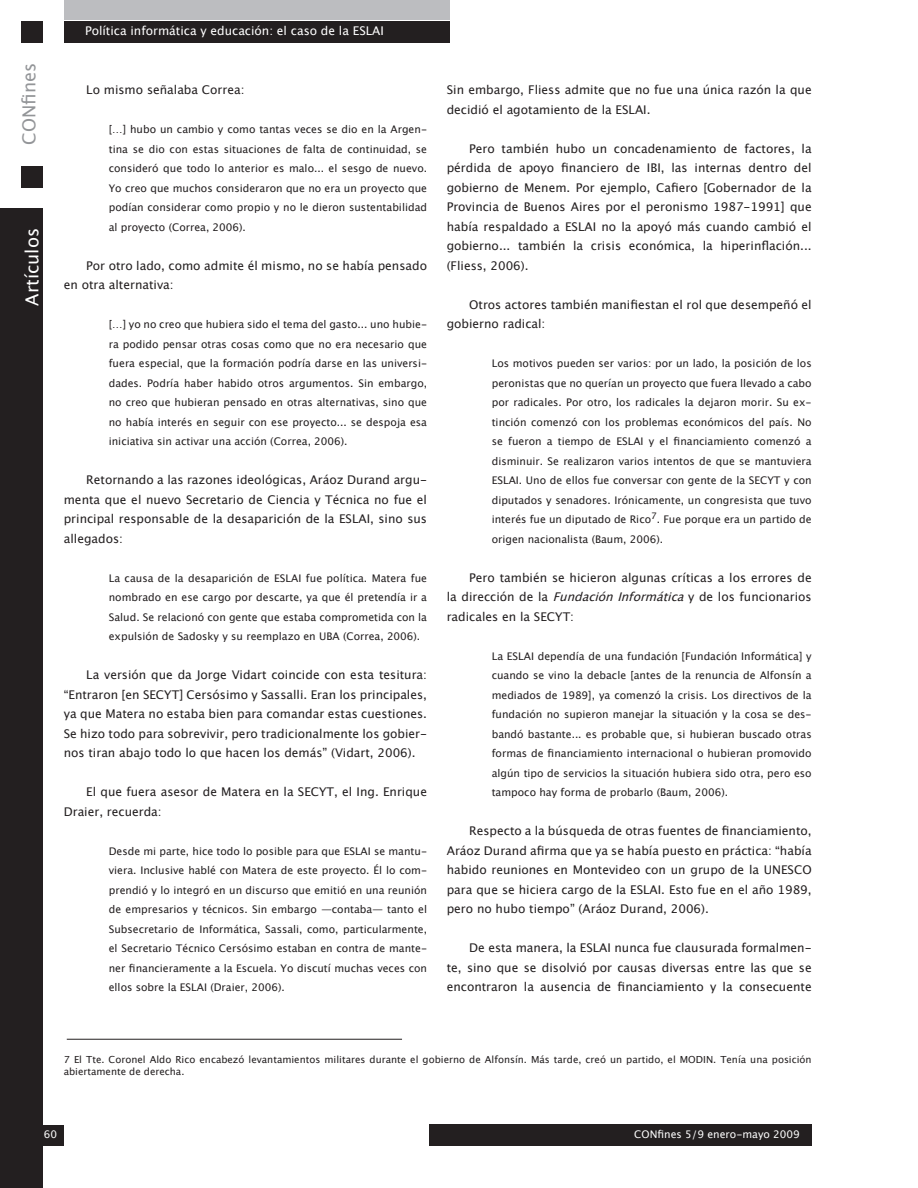
<style>
.page{position:relative;width:918px;height:1188px;background:#fff}
.page>*{position:absolute;margin:0;border:0;box-sizing:border-box;transform-origin:0 0}
.t1{font:18px "Lucida Grande";color:#fff}
.t2{font:18px "Lucida Grande";color:#939598}
.ARTICULO_Parrafo_nor{font:12px/19.5px "Lucida Grande";color:#231f20;text-align:justify}
.ARTICULO_Primer_parr{font:12px/19.5px "Lucida Grande";color:#231f20}
.t3{font:12px "Lucida Grande";color:#fff}
.ARTICULO_Cita_de_par{font:10.5px/19.5px "Lucida Grande";color:#231f20;text-align:justify}
.t4{font:10.5px "Lucida Grande";color:#fdfdfd}
.ARTICULO_Nota_pie_de{font:9.75px/11.7px "Lucida Grande";color:#231f20}
.s1{font-style:italic}
</style>
<div class="page">
<div style="left:429px;top:1124px;width:383px;height:21px;background:#231f20"></div>
<div style="left:0;top:209px;width:43px;height:979px;background:#231f20"></div>
<div style="left:64px;top:21px;width:386px;height:21px;background:#231f20"></div>
<div style="left:64px;top:0;width:385px;height:19px;background:#bcbdc0"></div>
<div style="left:21px;top:21px;width:22px;height:21px;background:#231f20"></div>
<div style="left:21px;top:166px;width:22px;height:21px;background:#231f20"></div>
<div style="left:22px;top:1125px;width:42px;height:20px;background:#231f20"></div>
<hr style="left:67px;top:1039px;width:335px;height:1px;background:#231f20">
<h1 class="t2" style="left:19px;top:145px;width:83px;rotate:-90deg">CONfines</h1>
<h1 class="t1" style="left:22px;top:306px;width:79px;rotate:-90deg">Artículos</h1>
<p class="t3" style="left:85px;top:24px;width:300px">Política informática y educación: el caso de la ESLAI</p>
<p class="ARTICULO_Parrafo_nor" style="left:86px;top:81px;width:160px">Lo mismo señalaba Correa:</p>
<p class="ARTICULO_Cita_de_par" style="left:109px;top:120px;width:320px">[…] hubo un cambio y como tantas veces se dio en la Argen&shy;tina se dio con estas situaciones de falta de continuidad, se consideró que todo lo anterior es malo... el sesgo de nuevo.<br>Yo creo que muchos consideraron que no era un proyecto que podían considerar como propio y no le dieron sustentabilidad al proyecto (Correa, 2006).</p>
<p class="ARTICULO_Parrafo_nor" style="left:64px;top:256px;width:365px;text-indent:23px">Por otro lado, como admite él mismo, no se había pensado en otra alternativa:</p>
<p class="ARTICULO_Cita_de_par" style="left:109px;top:315px;width:320px">[…] yo no creo que hubiera sido el tema del gasto... uno hubie&shy;ra podido pensar otras cosas como que no era necesario que fuera especial, que la formación podría darse en las universi&shy;dades. Podría haber habido otros argumentos. Sin embargo, no creo que hubieran pensado en otras alternativas, sino que no había interés en seguir con ese proyecto... se despoja esa iniciativa sin activar una acción (Correa, 2006).</p>
<p class="ARTICULO_Parrafo_nor" style="left:64px;top:471px;width:365px;text-indent:23px">Retornando a las razones ideológicas, Aráoz Durand argu&shy;menta que el nuevo Secretario de Ciencia y Técnica no fue el principal responsable de la desaparición de la ESLAI, sino sus allegados:</p>
<p class="ARTICULO_Cita_de_par" style="left:109px;top:569px;width:320px">La causa de la desaparición de ESLAI fue política. Matera fue nombrado en ese cargo por descarte, ya que él pretendía ir a Salud. Se relacionó con gente que estaba comprometida con la expulsión de Sadosky y su reemplazo en UBA (Correa, 2006).</p>
<p class="ARTICULO_Parrafo_nor" style="left:64px;top:666px;width:365px;text-indent:23px">La versión que da Jorge Vidart coincide con esta tesitura: “Entraron [en SECYT] Cersósimo y Sassalli. Eran los principales, ya que Matera no estaba bien para comandar estas cuestiones.<br>Se hizo todo para sobrevivir, pero tradicionalmente los gobier&shy;nos tiran abajo todo lo que hacen los demás” (Vidart, 2006).</p>
<p class="ARTICULO_Parrafo_nor" style="left:64px;top:783px;width:365px;text-indent:23px">El que fuera asesor de Matera en la SECYT, el Ing. Enrique<br>Draier, recuerda:</p>
<p class="ARTICULO_Cita_de_par" style="left:109px;top:842px;width:320px">Desde mi parte, hice todo lo posible para que ESLAI se mantu&shy;viera. Inclusive hablé con Matera de este proyecto. Él lo com&shy;prendió y lo integró en un discurso que emitió en una reunión de empresarios y técnicos. Sin embargo —contaba— tanto el Subsecretario de Informática, Sassali, como, particularmente, el Secretario Técnico Cersósimo estaban en contra de mante&shy;ner financieramente a la Escuela. Yo discutí muchas veces con ellos sobre la ESLAI (Draier, 2006).</p>
<p class="ARTICULO_Primer_parr" style="left:447px;top:81px;width:366px">Sin embargo, Fliess admite que no fue una única razón la que decidió el agotamiento de la ESLAI.</p>
<p class="ARTICULO_Parrafo_nor" style="left:447px;top:139px;width:366px;text-indent:23px">Pero también hubo un concadenamiento de factores, la pérdida de apoyo financiero de IBI, las internas dentro del gobierno de Menem. Por ejemplo, Cafiero [Gobernador de la Provincia de Buenos Aires por el peronismo 1987-1991] que había respaldado a ESLAI no la apoyó más cuando cambió el gobierno... también la crisis económica, la hiperinflación... (Fliess, 2006).</p>
<p class="ARTICULO_Parrafo_nor" style="left:447px;top:295px;width:366px;text-indent:23px">Otros actores también manifiestan el rol que desempeñó el gobierno radical:</p>
<p class="ARTICULO_Cita_de_par" style="left:492px;top:354px;width:321px">Los motivos pueden ser varios: por un lado, la posición de los peronistas que no querían un proyecto que fuera llevado a cabo por radicales. Por otro, los radicales la dejaron morir. Su ex&shy;tinción comenzó con los problemas económicos del país. No se fueron a tiempo de ESLAI y el financiamiento comenzó a disminuir. Se realizaron varios intentos de que se mantuviera ESLAI. Uno de ellos fue conversar con gente de la SECYT y con diputados y senadores. Irónicamente, un congresista que tuvo interés fue un diputado de Rico<sup>7</sup>. Fue porque era un partido de origen nacionalista (Baum, 2006).</p>
<p class="ARTICULO_Parrafo_nor" style="left:447px;top:568px;width:366px;text-indent:23px">Pero también se hicieron algunas críticas a los errores de la dirección de la <span class="s1">FundaciónInformática</span>y de los funcionarios radicales en la SECYT:</p>
<p class="ARTICULO_Cita_de_par" style="left:492px;top:647px;width:321px">La ESLAI dependía de una fundación [Fundación Informática] y cuando se vino la debacle [antes de la renuncia de Alfonsín a mediados de 1989], ya comenzó la crisis. Los directivos de la fundación no supieron manejar la situación y la cosa se des&shy;bandó bastante... es probable que, si hubieran buscado otras formas de financiamiento internacional o hubieran promovido algún tipo de servicios la situación hubiera sido otra, pero eso tampoco hay forma de probarlo (Baum, 2006).</p>
<p class="ARTICULO_Parrafo_nor" style="left:447px;top:822px;width:366px;text-indent:23px">Respecto a la búsqueda de otras fuentes de financiamiento, Aráoz Durand afirma que ya se había puesto en práctica: “había habido reuniones en Montevideo con un grupo de la UNESCO para que se hiciera cargo de la ESLAI. Esto fue en el año 1989, pero no hubo tiempo” (Aráoz Durand, 2006).</p>
<p class="ARTICULO_Parrafo_nor" style="left:447px;top:939px;width:366px;text-indent:23px">De esta manera, la ESLAI nunca fue clausurada formalmen&shy;te, sino que se disolvió por causas diversas entre las que se encontraron la ausencia de financiamiento y la consecuente</p>
<p class="ARTICULO_Nota_pie_de" style="left:64px;top:1054px;width:749px">7 El Tte. Coronel Aldo Rico encabezó levantamientos militares durante el gobierno de Alfonsín. Más tarde, creó un partido, el MODIN. Tenía una posición abiertamente de derecha.</p>
<p class="t4" style="left:44px;top:1128px;width:15px">60</p>
<p class="t4" style="left:634px;top:1129px;width:167px">CONfines 5/9 enero-mayo 2009</p>
</div>
